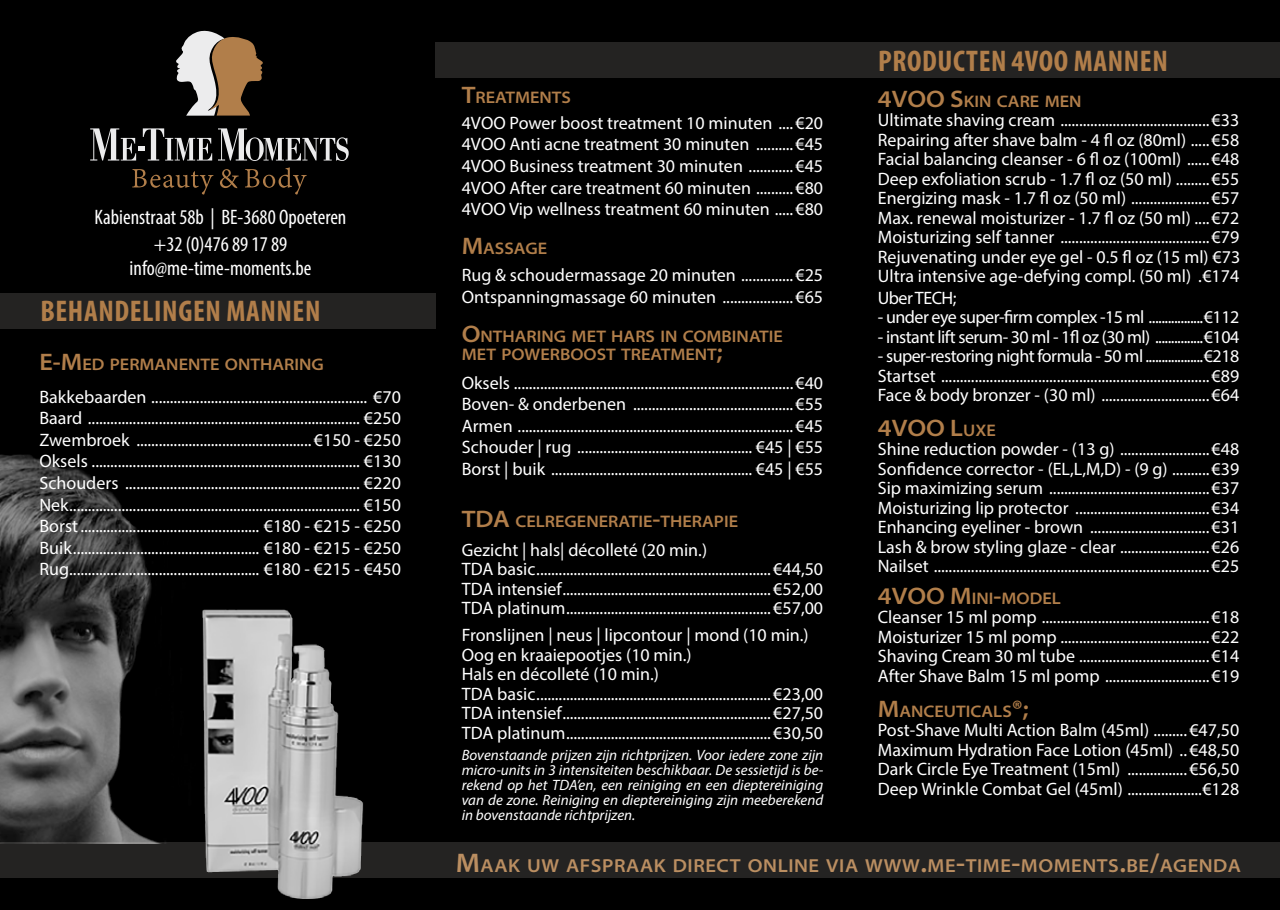
<style>
.page{position:relative;width:1280px;height:910px;background:#000}
.page>*{position:absolute;margin:0;border:0;box-sizing:border-box;transform-origin:0 0}
.t1{font:700 condensed 30px "Myriad Pro";letter-spacing:.02em;color:#b17e4a}
.t2{font:600 semi-expanded 24px "Myriad Pro";color:#b17e4a}
.t3{font:condensed 21px/27px "Myriad Pro";color:#fff;text-align:center}
.t4{font:600 semi-expanded 18.9px "Myriad Pro";letter-spacing:.03em;color:#b17e4a}
.t5{font:18px/19.5px "Myriad Pro";color:#fff;text-align:justify}
.t6{font:18px "Myriad Pro";letter-spacing:-.03em;color:#fff}
.t7{font:600 semi-expanded 16.8px/18px "Myriad Pro";color:#b17e4a}
.t8{font:italic 15px/15px "Myriad Pro";color:#fff;text-align:justify}
.s1{font-size:24px}
.s2{font-size:27px}
</style>
<div class="page">
<div style="left:435px;top:42px;width:845px;height:35px;background:#242322"></div>
<img style="left:0;top:454px;width:168px;height:389px">
<div style="left:0;top:843px;width:1280px;height:35px;background:#242322"></div>
<img style="left:168px;top:609px;width:288px;height:290px">
<div style="left:0;top:293px;width:435px;height:35px;background:#242322"></div>
<svg style="left:90px;top:128px;width:122px;height:33px"></svg>
<svg style="left:218px;top:128px;width:131px;height:33px"></svg>
<svg style="left:132px;top:169px;width:81px;height:26px"></svg>
<svg style="left:220px;top:169px;width:19px;height:19px"></svg>
<svg style="left:245px;top:167px;width:62px;height:28px"></svg>
<svg style="left:176px;top:30px;width:87px;height:86px"></svg>
<p class="t3" style="left:95px;top:204px;width:253px">Kabienstraat 58b | BE-3680 Opoeteren +32 (0)476 89 17 89</p>
<p class="t3" style="left:130px;top:255px;width:183px">info@me-time-moments.be</p>
<h1 class="t1" style="left:40px;top:293px;width:281px">BEHANDELINGEN MANNEN</h1>
<p class="t7" style="left:39px;top:355px;width:286px"><span class="s1">E-M</span>ED PERMANENTE ONTHARING</p>
<p class="t5" style="left:39px;top:385px;width:363px;line-height:21.6px">Bakkebaarden .......................................................... €70<br>Baard ......................................................................... €250<br>Zwembroek ............................................... €150 - €250<br>Oksels ........................................................................ €130<br>Schouders ............................................................... €220<br>Nek.............................................................................. €150<br>Borst................................................ €180 - €215 - €250<br>Buik.................................................. €180 - €215 - €250<br>Rug................................................... €180 - €215 - €450</p>
<p class="t7" style="left:462px;top:87px;width:111px"><span class="s1">T</span>REATMENTS</p>
<p class="t5" style="left:462px;top:112px;width:363px;line-height:21.6px">4VOO Power boost treatment 10 minuten ....€20<br>4VOO Anti acne treatment 30 minuten ..........€45<br>4VOO Business treatment 30 minuten ............€45<br>4VOO After care treatment 60 minuten ..........€80<br>4VOO Vip wellness treatment 60 minuten .....€80</p>
<p class="t7" style="left:462px;top:239px;width:87px"><span class="s1">M</span>ASSAGE</p>
<p class="t5" style="left:462px;top:264px;width:363px;line-height:21.6px">Rug &amp; schoudermassage 20 minuten ..............€25<br>Ontspanningmassage 60 minuten ...................€65</p>
<p class="t7" style="left:462px;top:327px;width:323px"><span class="s1">O</span>NTHARING MET HARS IN COMBINATIE<br>MET POWERBOOST TREATMENT<span class="s1">;</span></p>
<p class="t5" style="left:462px;top:371px;width:363px;line-height:21.6px">Oksels ...........................................................................€40<br>Boven- &amp; onderbenen ...........................................€55<br>Armen ..........................................................................€45<br>Schouder | rug ............................................... €45 | €55<br>Borst | buik ...................................................... €45 | €55</p>
<h2 class="t2" style="left:462px;top:504px;width:17px">TDA</h2>
<p class="t7" style="left:515px;top:512px;width:224px">CELREGENERATIE<span class="s1">-</span>THERAPIE</p>
<p class="t5" style="left:462px;top:540px;width:363px;text-align:left">Gezicht | hals| décolleté (20 min.)<br>TDA basic...............................................................€44,50<br>TDA intensief........................................................€52,00<br>TDA platinum.......................................................€57,00</p>
<p class="t5" style="left:462px;top:625px;width:363px;text-align:left">Fronslijnen | neus | lipcontour | mond (10 min.)<br>Oog en kraaiepootjes (10 min.)<br>Hals en décolleté (10 min.)<br>TDA basic...............................................................€23,00<br>TDA intensief........................................................€27,50<br>TDA platinum.......................................................€30,50</p>
<p class="t8" style="left:462px;top:747px;width:363px">Bovenstaande prijzen zijn richtprijzen. Voor iedere zone zijn micro-units in 3 intensiteiten beschikbaar. De sessietijd is be&shy;rekend op het TDA’en, een reiniging en een dieptereiniging van de zone. Reiniging en dieptereiniging zijn meeberekend in bovenstaande richtprijzen.</p>
<h1 class="t1" style="left:878px;top:42px;width:291px">PRODUCTEN 4VOO MANNEN</h1>
<h2 class="t2" style="left:878px;top:83px;width:33px">4VOO</h2>
<p class="t7" style="left:950px;top:91px;width:133px"><span class="s1">S</span>KIN CARE MEN</p>
<p class="t5" style="left:878px;top:110px;width:364px">Ultimate shaving cream ........................................€33<br>Repairing after shave balm - 4 fl oz (80ml) .....€58<br>Facial balancing cleanser - 6 fl oz (100ml) ......€48<br>Deep exfoliation scrub - 1.7 fl oz (50 ml) .........€55<br>Energizing mask - 1.7 fl oz (50 ml) .....................€57<br>Max. renewal moisturizer - 1.7 fl oz (50 ml) ....€72<br>Moisturizing self tanner ........................................€79<br>Rejuvenating under eye gel - 0.5 fl oz (15 ml) €73<br>Ultra intensive age-defying compl. (50 ml) .€174</p>
<p class="t6" style="left:878px;top:286px;width:80px">Uber TECH;</p>
<p class="t6" style="left:878px;top:306px;width:363px">- under eye super-firm complex -15 ml .................€112</p>
<p class="t6" style="left:878px;top:325px;width:363px">- instant lift serum- 30 ml - 1fl oz (30 ml) ...............€104</p>
<p class="t5" style="left:878px;top:346px;width:363px">- super-restoring night formula - 50 ml ..................€218<br>Startset ........................................................................€89<br>Face &amp; body bronzer - (30 ml) .............................€64</p>
<h2 class="t2" style="left:878px;top:412px;width:33px">4VOO</h2>
<p class="t7" style="left:950px;top:421px;width:47px"><span class="s1">L</span>UXE</p>
<p class="t5" style="left:878px;top:439px;width:363px">Shine reduction powder - (13 g) ........................€48<br>Sonfidence corrector - (EL,L,M,D) - (9 g) ..........€39<br>Sip maximizing serum ...........................................€37<br>Moisturizing lip protector ....................................€34<br>Enhancing eyeliner - brown ................................€31<br>Lash &amp; brow styling glaze - clear ........................€26<br>Nailset ..........................................................................€25</p>
<h2 class="t2" style="left:878px;top:580px;width:33px">4VOO</h2>
<p class="t7" style="left:950px;top:589px;width:112px"><span class="s1">M</span>INI<span class="s1">-</span>MODEL</p>
<p class="t5" style="left:878px;top:607px;width:363px">Cleanser 15 ml pomp .............................................€18<br>Moisturizer 15 ml pomp ........................................€22<br>Shaving Cream 30 ml tube ...................................€14<br>After Shave Balm 15 ml pomp ............................€19</p>
<p class="t7" style="left:878px;top:701px;width:152px"><span class="s1">M</span>ANCEUTICALS<span class="s1">®;</span></p>
<p class="t5" style="left:878px;top:720px;width:363px">Post-Shave Multi Action Balm (45ml) .........€47,50<br>Maximum Hydration Face Lotion (45ml) ..€48,50<br>Dark Circle Eye Treatment (15ml) ................€56,50<br>Deep Wrinkle Combat Gel (45ml) ....................€128</p>
<p class="t4" style="left:456px;top:853px;width:787px"><span class="s2">M</span>AAK UW AFSPRAAK DIRECT ONLINE VIA WWW<span class="s2">.</span>ME<span class="s2">-</span>TIME<span class="s2">-</span>MOMENTS<span class="s2">.</span>BE<span class="s2">/</span>AGENDA</p>
</div>
